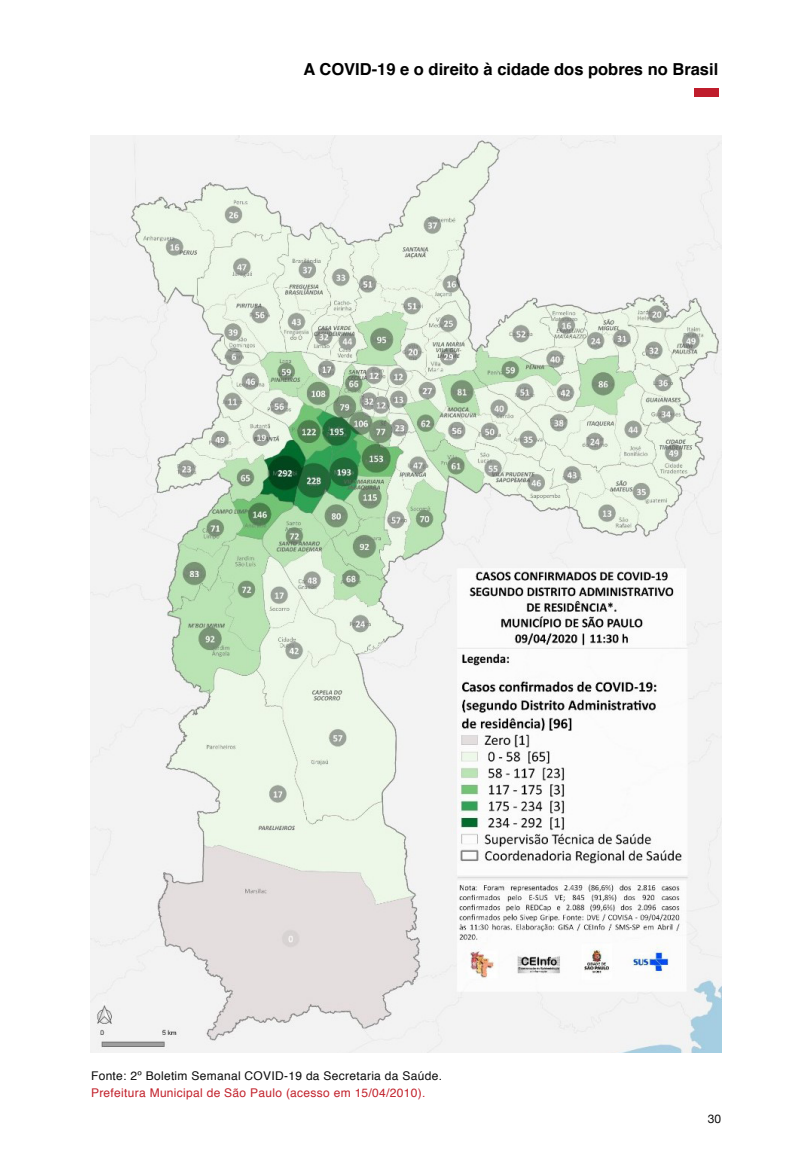
<style>
.page{position:relative;width:810px;height:1170px;background:#fff}
.page>*{position:absolute;margin:0;border:0;box-sizing:border-box;transform-origin:0 0}
.t1{font:700 16.5px "Helvetica";color:#000}
.corpo_de_texto{font:12px/16.5px "Helvetica";letter-spacing:.025em;color:#0d0d0d}
.t2{font:12px "Helvetica Neue";color:#0d0d0d}
.s1{color:#c2222c}
</style>
<div class="page">
<img style="left:695px;top:89px;width:23px;height:8px">
<img style="left:90px;top:135px;width:631px;height:918px">
<p class="t1" style="left:304px;top:56px;width:416px">A COVID-19 e o direito à cidade dos pobres no Brasil</p>
<p class="corpo_de_texto" style="left:91px;top:1068px;width:352px">Fonte: 2º Boletim Semanal COVID-19 da Secretaria da Saúde.<br><span class="s1">Prefeitura Municipal de São Paulo (acesso em 15/04/2010).</span></p>
<p class="t2" style="left:708px;top:1110px;width:15px">30</p>
</div>
